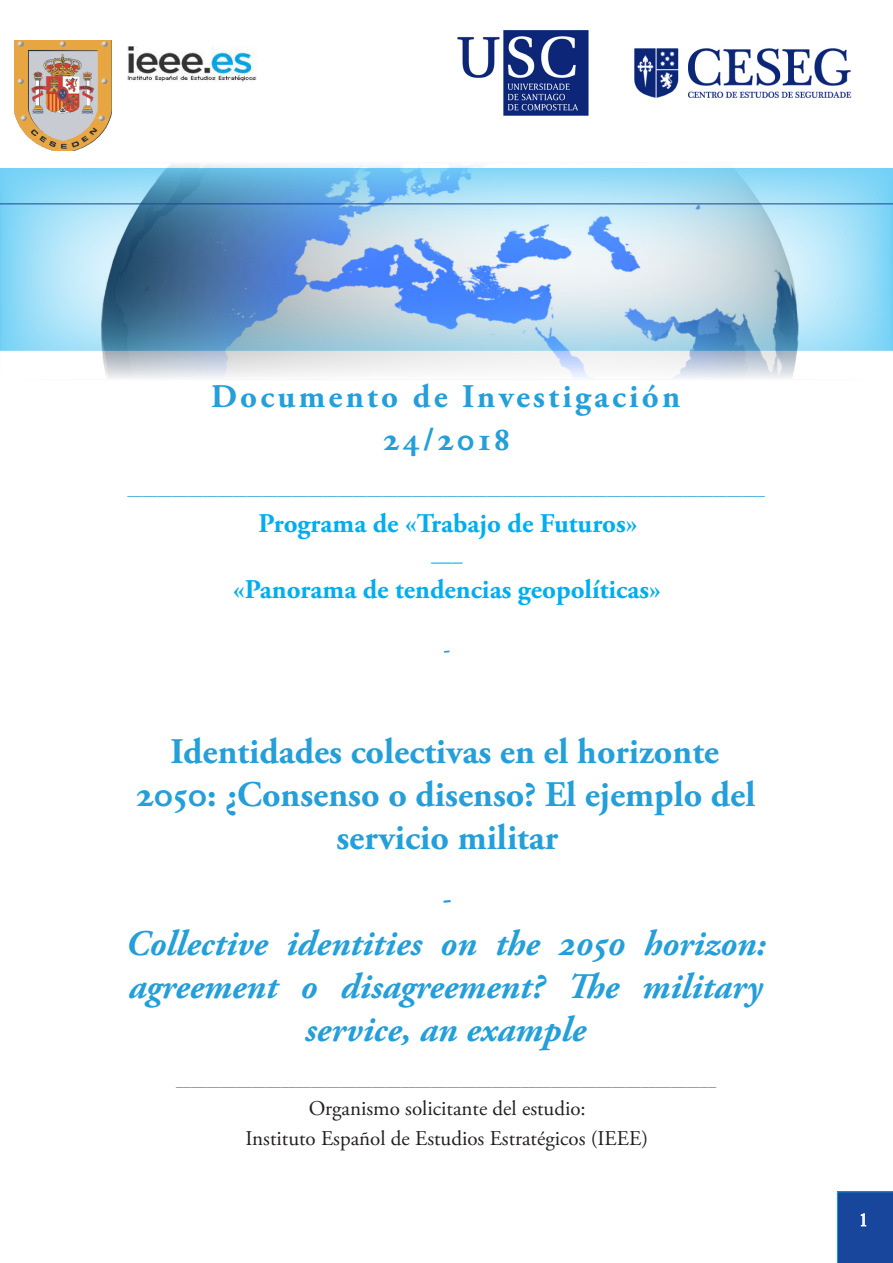
<style>
.page{position:relative;width:893px;height:1263px;background:#fff}
.page>*{position:absolute;margin:0;border:0;box-sizing:border-box;transform-origin:0 0}
.IEEE_pieFoto{font:italic 700 36px/43.2px "Adobe Garamond Pro";color:#249fd9;text-align:center}
.IEEE_Apartado1{font:700 36px/43.2px "Adobe Garamond Pro";color:#249fd9;text-align:center}
.IEEE_pieFoto-2{font:700 33px "Adobe Garamond Pro";letter-spacing:.1em;color:#249fd9}
.IEEE_pieFoto-3{font:700 27px "Adobe Garamond Pro";color:#00aeef}
.IEEE_pieFoto-4{font:700 27px "Adobe Garamond Pro";color:#249fd9}
.IEEE_pieFoto-5{font:21px "Adobe Garamond Pro";color:#231f20}
.IEEE_pieFoto-6{font:700 21px "Adobe Garamond Pro";color:#00aeef}
.IEEE_pieFoto-7{font:700 21px "Adobe Garamond Pro";color:#249fd9}
.t1{font:18px "Times New Roman";color:#fff}
.IEEE_pieFoto-8{font:15px "Adobe Garamond Pro";color:#249fd9}
</style>
<div class="page">
<div style="left:837px;top:1191px;width:56px;height:72px;background:#18469d"></div>
<img style="left:3px;top:165px;width:887px;height:213px">
<hr style="left:0;top:203px;width:893px;height:1px;background:#18469d">
<img style="left:15px;top:40px;width:96px;height:111px">
<img style="left:128px;top:47px;width:129px;height:35px">
<img style="left:458px;top:31px;width:130px;height:84px">
<img style="left:634px;top:48px;width:218px;height:50px">
<p class="IEEE_pieFoto-2" style="left:211px;top:377px;width:471px">Documento de Investigación</p>
<p class="IEEE_pieFoto-2" style="left:383px;top:421px;width:128px">24/2018</p>
<p class="IEEE_pieFoto-8" style="left:127px;top:481px;width:639px">_____________________________________________________________________________________</p>
<p class="IEEE_pieFoto-3" style="left:258px;top:507px;width:380px">Programa de «Trabajo de Futuros»</p>
<p class="IEEE_pieFoto-6" style="left:431px;top:542px;width:33px">___</p>
<p class="IEEE_pieFoto-3" style="left:233px;top:573px;width:429px">«Panorama de tendencias geopolíticas»</p>
<p class="IEEE_pieFoto-7" style="left:443px;top:637px;width:8px">-</p>
<p class="IEEE_Apartado1" style="left:136px;top:730px;width:621px">Identidades colectivas en el horizonte<br>2050: ¿Consenso o disenso? El ejemplo del servicio militar</p>
<p class="IEEE_pieFoto-4" style="left:443px;top:883px;width:10px">-</p>
<p class="IEEE_pieFoto" style="left:126px;top:922px;width:641px">Collective identities on the 2050 horizon: agreement o disagreement? The military service, an example</p>
<p class="IEEE_pieFoto-8" style="left:176px;top:1072px;width:541px">________________________________________________________________________</p>
<p class="IEEE_pieFoto-5" style="left:309px;top:1096px;width:279px">Organismo solicitante del estudio:</p>
<p class="IEEE_pieFoto-5" style="left:245px;top:1125px;width:404px">Instituto Español de Estudios Estratégicos (IEEE)</p>
<p class="t1" style="left:859px;top:1207px;width:10px">1</p>
</div>
